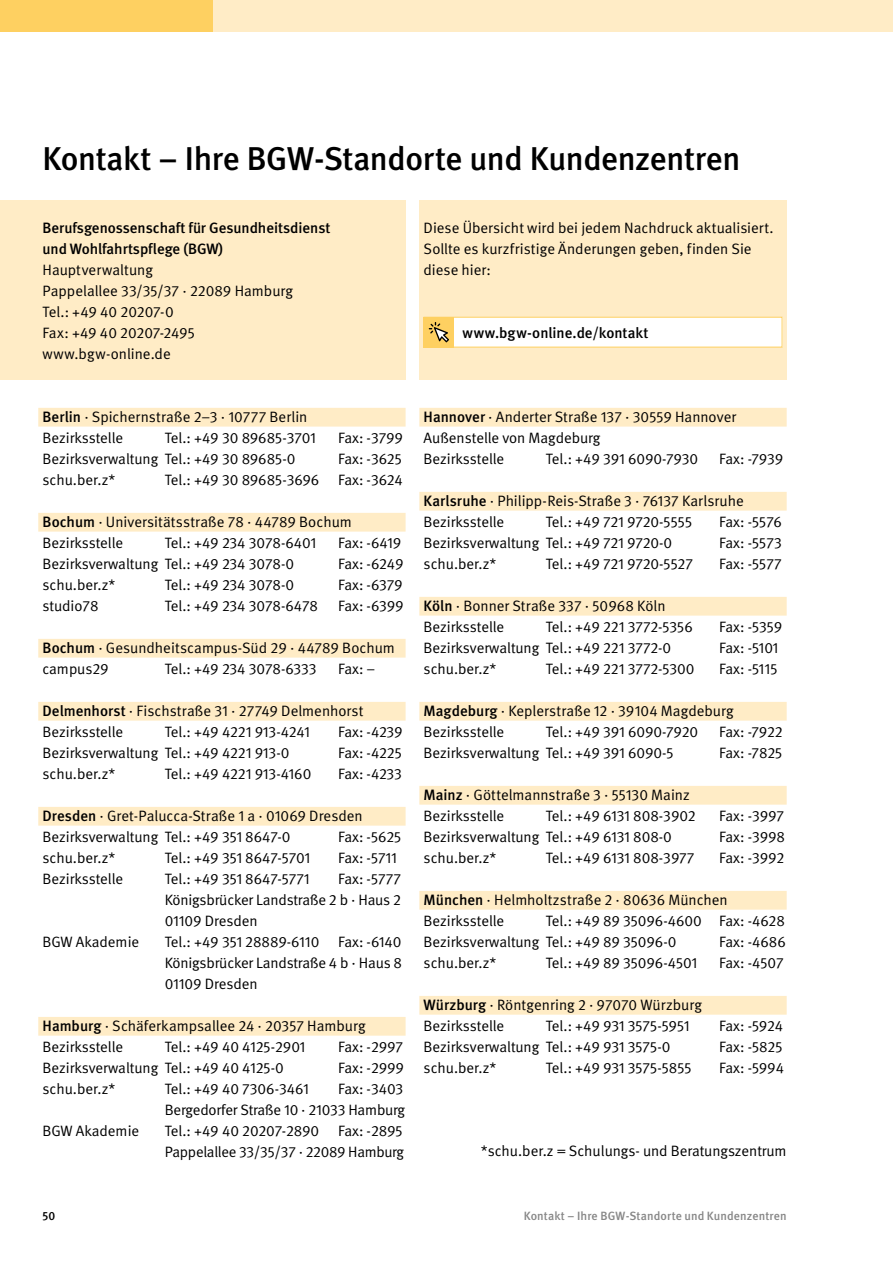
<style>
.page{position:relative;width:893px;height:1263px;background:#fff}
.page>*{position:absolute;margin:0;border:0;box-sizing:border-box;transform-origin:0 0}
.t1{font:500 33px "DGUV Meta";letter-spacing:-.01em;color:#000}
.t2{font:15px/21px "DGUV Meta";color:#000}
.t3{font:500 15px/21px "DGUV Meta";color:#000}
.t4{font:500 12px "DGUV Meta";letter-spacing:.01em;color:#878787}
.t5{font:500 12px "DGUV Meta";color:#000}
.s1{font-weight:500}
</style>
<div class="page">
<div style="left:0;top:0;width:893px;height:32px;background:#ffecc6"></div>
<div style="left:0;top:0;width:213px;height:32px;background:#fed061"></div>
<div style="left:419px;top:200px;width:368px;height:180px;background:#ffecc6"></div>
<div style="left:0;top:200px;width:406px;height:180px;background:#ffecc6"></div>
<div style="left:38px;top:408px;width:368px;height:19px;background:#ffecc6"></div>
<div style="left:38px;top:513px;width:368px;height:19px;background:#ffecc6"></div>
<div style="left:38px;top:639px;width:368px;height:19px;background:#ffecc6"></div>
<div style="left:38px;top:702px;width:368px;height:19px;background:#ffecc6"></div>
<div style="left:38px;top:807px;width:368px;height:19px;background:#ffecc6"></div>
<div style="left:38px;top:1017px;width:368px;height:19px;background:#ffecc6"></div>
<div style="left:424px;top:317px;width:358px;height:30px;background:#fff"></div>
<div style="left:424px;top:317px;width:358px;height:30px;border:1px solid #fed061"></div>
<div style="left:419px;top:408px;width:368px;height:19px;background:#ffecc6"></div>
<div style="left:419px;top:492px;width:368px;height:19px;background:#ffecc6"></div>
<div style="left:419px;top:597px;width:368px;height:19px;background:#ffecc6"></div>
<div style="left:419px;top:702px;width:368px;height:19px;background:#ffecc6"></div>
<div style="left:419px;top:786px;width:368px;height:19px;background:#ffecc6"></div>
<div style="left:419px;top:891px;width:368px;height:19px;background:#ffecc6"></div>
<div style="left:419px;top:996px;width:368px;height:19px;background:#ffecc6"></div>
<div style="left:424px;top:317px;width:30px;height:30px;background:#fed061"></div>
<svg style="left:429px;top:322px;width:20px;height:20px"></svg>
<h1 class="t1" style="left:43px;top:139px;width:699px">Kontakt – Ihre BGW-Standorte und Kundenzentren</h1>
<p class="t3" style="left:43px;top:218px;width:289px">Berufsgenossenschaft für Gesundheitsdienst und Wohlfahrtspflege (BGW)</p>
<p class="t2" style="left:43px;top:259px;width:252px">Hauptverwaltung<br>Pappelallee 33/35/37 · 22089 Hamburg<br>Tel.: +49 40 20207-0<br>Fax: +49 40 20207-2495 www.bgw-online.de</p>
<p class="t2" style="left:424px;top:217px;width:351px">Diese Übersicht wird bei jedem Nachdruck aktualisiert.<br>Sollte es kurzfristige Änderungen geben, finden Sie diese hier:</p>
<p class="t3" style="left:463px;top:323px;width:187px">www.bgw-online.de/kontakt</p>
<p class="t2" style="left:43px;top:406px;width:266px"><span class="s1">Berlin</span> · Spichernstraße 2–3 · 10777 Berlin<br>Bezirksstelle</p>
<p class="t2" style="left:165px;top:427px;width:153px">Tel.: +49 30 89685-3701</p>
<p class="t2" style="left:338px;top:427px;width:66px">Fax: -3799</p>
<p class="t2" style="left:43px;top:448px;width:254px">Bezirksverwaltung Tel.: +49 30 89685-0</p>
<p class="t2" style="left:338px;top:448px;width:65px">Fax: -3625</p>
<p class="t2" style="left:43px;top:469px;width:74px">schu.ber.z*</p>
<p class="t2" style="left:165px;top:469px;width:240px">Tel.: +49 30 89685-3696 Fax: -3624</p>
<p class="t2" style="left:43px;top:511px;width:311px"><span class="s1">Bochum</span> · Universitätsstraße 78 · 44789 Bochum<br>Bezirksstelle</p>
<p class="t2" style="left:165px;top:532px;width:153px">Tel.: +49 234 3078-6401</p>
<p class="t2" style="left:338px;top:532px;width:65px">Fax: -6419</p>
<p class="t2" style="left:43px;top:553px;width:253px">Bezirksverwaltung Tel.: +49 234 3078-0</p>
<p class="t2" style="left:338px;top:553px;width:67px">Fax: -6249</p>
<p class="t2" style="left:43px;top:574px;width:74px">schu.ber.z*</p>
<p class="t2" style="left:165px;top:574px;width:131px">Tel.: +49 234 3078-0</p>
<p class="t2" style="left:338px;top:574px;width:66px">Fax: -6379</p>
<p class="t2" style="left:43px;top:595px;width:58px">studio78</p>
<p class="t2" style="left:165px;top:595px;width:155px">Tel.: +49 234 3078-6478</p>
<p class="t2" style="left:338px;top:595px;width:67px">Fax: -6399</p>
<p class="t2" style="left:43px;top:637px;width:354px"><span class="s1">Bochum</span> · Gesundheitscampus-Süd 29 · 44789 Bochum campus29</p>
<p class="t2" style="left:165px;top:658px;width:153px">Tel.: +49 234 3078-6333</p>
<p class="t2" style="left:338px;top:658px;width:39px">Fax: –</p>
<p class="t2" style="left:43px;top:700px;width:322px"><span class="s1">Delmenhorst</span> · Fischstraße 31 · 27749 Delmenhorst<br>Bezirksstelle</p>
<p class="t2" style="left:165px;top:721px;width:147px">Tel.: +49 4221 913-4241</p>
<p class="t2" style="left:338px;top:721px;width:66px">Fax: -4239</p>
<p class="t2" style="left:43px;top:742px;width:248px">Bezirksverwaltung Tel.: +49 4221 913-0</p>
<p class="t2" style="left:338px;top:742px;width:65px">Fax: -4225</p>
<p class="t2" style="left:43px;top:763px;width:74px">schu.ber.z*</p>
<p class="t2" style="left:165px;top:763px;width:148px">Tel.: +49 4221 913-4160</p>
<p class="t2" style="left:338px;top:763px;width:65px">Fax: -4233</p>
<p class="t2" style="left:43px;top:805px;width:322px"><span class="s1">Dresden</span> · Gret-Palucca-Straße 1 a · 01069 Dresden<br>Bezirksverwaltung Tel.: +49 351 8647-0</p>
<p class="t2" style="left:338px;top:826px;width:65px">Fax: -5625</p>
<p class="t2" style="left:43px;top:847px;width:74px">schu.ber.z*</p>
<p class="t2" style="left:165px;top:847px;width:147px">Tel.: +49 351 8647-5701</p>
<p class="t2" style="left:338px;top:847px;width:60px">Fax: -5711</p>
<p class="t2" style="left:43px;top:868px;width:82px">Bezirksstelle</p>
<p class="t2" style="left:165px;top:868px;width:146px">Tel.: +49 351 8647-5771</p>
<p class="t2" style="left:165px;top:868px;width:238px;text-align:justify;text-indent:173px">Fax: -5777<br>Königsbrücker Landstraße 2 b · Haus 2<br>01109 Dresden</p>
<p class="t2" style="left:43px;top:931px;width:98px">BGW Akademie</p>
<p class="t2" style="left:165px;top:931px;width:239px;text-align:justify">Tel.: +49 351 28889-6110 Fax: -6140<br>Königsbrücker Landstraße 4 b · Haus 8<br>01109 Dresden</p>
<p class="t2" style="left:43px;top:1015px;width:325px"><span class="s1">Hamburg</span> · Schäferkampsallee 24 · 20357 Hamburg<br>Bezirksstelle</p>
<p class="t2" style="left:165px;top:1036px;width:142px">Tel.: +49 40 4125-2901</p>
<p class="t2" style="left:338px;top:1036px;width:66px">Fax: -2997</p>
<p class="t2" style="left:43px;top:1057px;width:243px">Bezirksverwaltung Tel.: +49 40 4125-0</p>
<p class="t2" style="left:338px;top:1057px;width:67px">Fax: -2999</p>
<p class="t2" style="left:43px;top:1078px;width:74px">schu.ber.z*</p>
<p class="t2" style="left:165px;top:1078px;width:146px">Tel.: +49 40 7306-3461</p>
<p class="t2" style="left:165px;top:1078px;width:242px;text-align:right">Fax: -3403<br>Bergedorfer Straße 10 · 21033 Hamburg</p>
<p class="t2" style="left:43px;top:1120px;width:98px">BGW Akademie</p>
<p class="t2" style="left:165px;top:1120px;width:156px">Tel.: +49 40 20207-2890</p>
<p class="t2" style="left:165px;top:1120px;width:241px;text-align:right">Fax: -2895<br>Pappelallee 33/35/37 · 22089 Hamburg</p>
<p class="t2" style="left:424px;top:406px;width:314px"><span class="s1">Hannover</span> · Anderter Straße 137 · 30559 Hannover<br>Außenstelle von Magdeburg<br>Bezirksstelle</p>
<p class="t2" style="left:546px;top:448px;width:154px">Tel.: +49 391 6090-7930</p>
<p class="t2" style="left:719px;top:448px;width:66px">Fax: -7939</p>
<p class="t2" style="left:424px;top:490px;width:322px"><span class="s1">Karlsruhe</span> · Philipp-Reis-Straße 3 · 76137 Karlsruhe<br>Bezirksstelle</p>
<p class="t2" style="left:546px;top:511px;width:148px">Tel.: +49 721 9720-5555</p>
<p class="t2" style="left:719px;top:511px;width:64px">Fax: -5576</p>
<p class="t2" style="left:424px;top:532px;width:250px">Bezirksverwaltung Tel.: +49 721 9720-0</p>
<p class="t2" style="left:719px;top:532px;width:64px">Fax: -5573</p>
<p class="t2" style="left:424px;top:553px;width:74px">schu.ber.z*</p>
<p class="t2" style="left:546px;top:553px;width:149px">Tel.: +49 721 9720-5527</p>
<p class="t2" style="left:719px;top:553px;width:64px">Fax: -5577</p>
<p class="t2" style="left:424px;top:595px;width:243px"><span class="s1">Köln</span> · Bonner Straße 337 · 50968 Köln<br>Bezirksstelle</p>
<p class="t2" style="left:546px;top:616px;width:149px">Tel.: +49 221 3772-5356</p>
<p class="t2" style="left:719px;top:616px;width:65px">Fax: -5359</p>
<p class="t2" style="left:424px;top:637px;width:249px">Bezirksverwaltung Tel.: +49 221 3772-0</p>
<p class="t2" style="left:719px;top:637px;width:61px">Fax: -5101</p>
<p class="t2" style="left:424px;top:658px;width:74px">schu.ber.z*</p>
<p class="t2" style="left:546px;top:658px;width:150px">Tel.: +49 221 3772-5300</p>
<p class="t2" style="left:719px;top:658px;width:60px">Fax: -5115</p>
<p class="t2" style="left:424px;top:700px;width:312px"><span class="s1">Magdeburg</span> · Keplerstraße 12 · 39104 Magdeburg<br>Bezirksstelle</p>
<p class="t2" style="left:546px;top:721px;width:154px">Tel.: +49 391 6090-7920</p>
<p class="t2" style="left:719px;top:721px;width:65px">Fax: -7922</p>
<p class="t2" style="left:424px;top:742px;width:252px">Bezirksverwaltung Tel.: +49 391 6090-5</p>
<p class="t2" style="left:719px;top:742px;width:65px">Fax: -7825</p>
<p class="t2" style="left:424px;top:784px;width:268px"><span class="s1">Mainz</span> · Göttelmannstraße 3 · 55130 Mainz<br>Bezirksstelle</p>
<p class="t2" style="left:546px;top:805px;width:151px">Tel.: +49 6131 808-3902</p>
<p class="t2" style="left:719px;top:805px;width:66px">Fax: -3997</p>
<p class="t2" style="left:424px;top:826px;width:250px">Bezirksverwaltung Tel.: +49 6131 808-0</p>
<p class="t2" style="left:719px;top:826px;width:67px">Fax: -3998</p>
<p class="t2" style="left:424px;top:847px;width:74px">schu.ber.z*</p>
<p class="t2" style="left:546px;top:847px;width:150px">Tel.: +49 6131 808-3977</p>
<p class="t2" style="left:719px;top:847px;width:67px">Fax: -3992</p>
<p class="t2" style="left:424px;top:889px;width:306px"><span class="s1">München</span> · Helmholtzstraße 2 · 80636 München<br>Bezirksstelle</p>
<p class="t2" style="left:424px;top:910px;width:363px;text-indent:122px">Tel.: +49 89 35096-4600 Fax: -4628<br>Bezirksverwaltung Tel.: +49 89 35096-0</p>
<p class="t2" style="left:719px;top:931px;width:68px">Fax: -4686</p>
<p class="t2" style="left:424px;top:952px;width:74px">schu.ber.z*</p>
<p class="t2" style="left:546px;top:952px;width:153px">Tel.: +49 89 35096-4501</p>
<p class="t2" style="left:719px;top:952px;width:66px">Fax: -4507</p>
<p class="t2" style="left:424px;top:994px;width:280px"><span class="s1">Würzburg</span> · Röntgenring 2 · 97070 Würzburg<br>Bezirksstelle</p>
<p class="t2" style="left:546px;top:1015px;width:145px">Tel.: +49 931 3575-5951</p>
<p class="t2" style="left:719px;top:1015px;width:66px">Fax: -5924</p>
<p class="t2" style="left:424px;top:1036px;width:248px">Bezirksverwaltung Tel.: +49 931 3575-0</p>
<p class="t2" style="left:719px;top:1036px;width:65px">Fax: -5825</p>
<p class="t2" style="left:424px;top:1057px;width:74px">schu.ber.z*</p>
<p class="t2" style="left:546px;top:1057px;width:147px">Tel.: +49 931 3575-5855</p>
<p class="t2" style="left:719px;top:1057px;width:66px">Fax: -5994</p>
<p class="t2" style="left:481px;top:1141px;width:307px">*schu.ber.z = Schulungs- und Beratungszentrum</p>
<p class="t5" style="left:43px;top:1209px;width:14px">50</p>
<p class="t4" style="left:524px;top:1209px;width:264px">Kontakt – Ihre BGW-Standorte und Kundenzentren</p>
</div>
